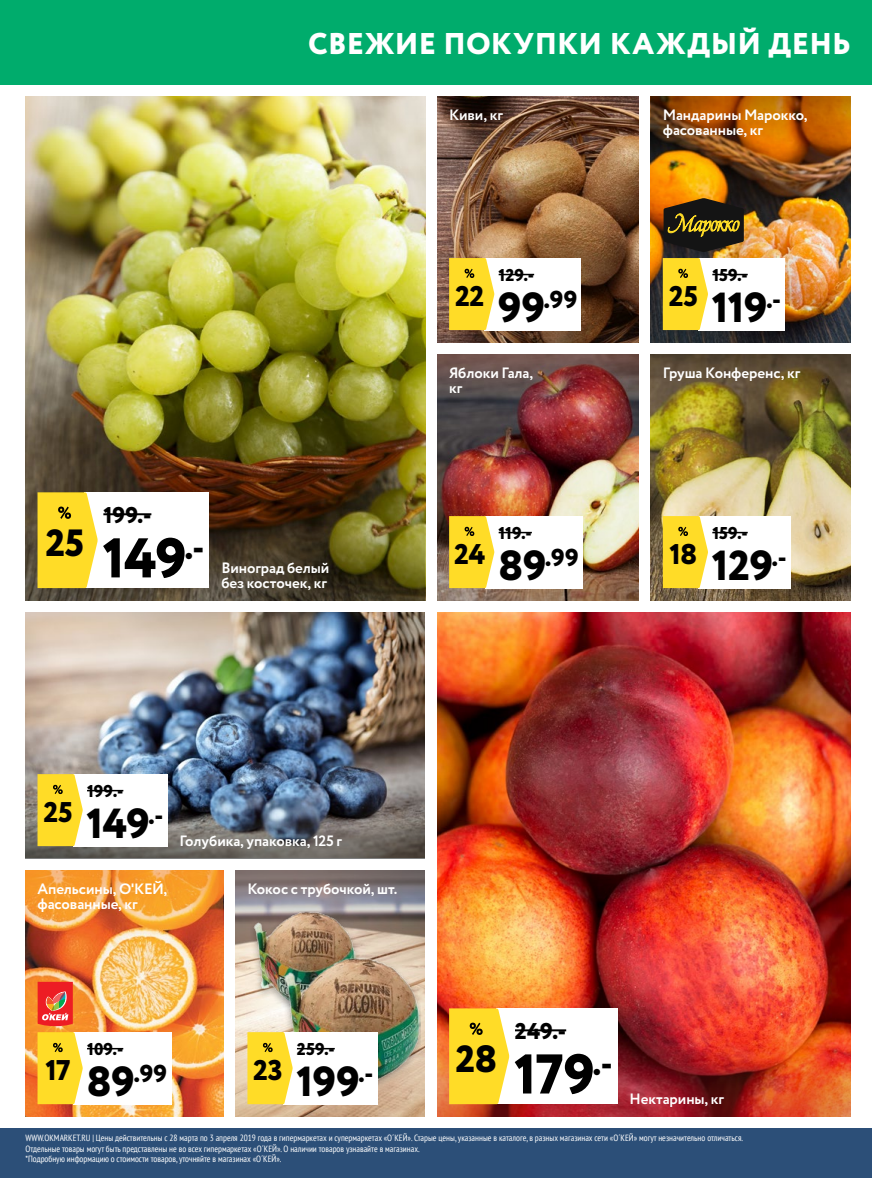
<style>
.page{position:relative;width:872px;height:1178px;background:#fff}
.page>*{position:absolute;margin:0;border:0;box-sizing:border-box;transform-origin:0 0}
.t1{font:800 55.8px "Circe";letter-spacing:-.015em;color:#000}
.t2{font:800 42px "Circe";letter-spacing:-.005em;color:#000}
.t3{font:800 37.95px "Circe";color:#000}
.t4{font:800 30px "Circe";letter-spacing:.01em;color:#fff}
.t5{font:800 28.5px "Circe";letter-spacing:-.01em;color:#000}
.t6{font:800 24.45px "Circe";color:#000}
.t7{font:800 22.8px "Circe";letter-spacing:.005em;color:#000}
.t8{font:800 17.1px "Circe";letter-spacing:.005em;color:#000}
.t9{font:700 15px/15px "Circe";letter-spacing:-.005em;color:#fff}
.t10{font:condensed 9px/10.5px "PT Sans";color:#fff}
.s1{font-size:42px}
</style>
<div class="page">
<img style="left:651px;top:162px;width:199px;height:180px">
<img style="left:437px;top:612px;width:413px;height:402px">
<img style="left:651px;top:354px;width:199px;height:246px">
<img style="left:437px;top:408px;width:202px;height:192px">
<img style="left:235px;top:942px;width:190px;height:174px">
<img style="left:26px;top:612px;width:399px;height:204px">
<img style="left:26px;top:948px;width:197px;height:168px">
<img style="left:26px;top:96px;width:399px;height:408px">
<img style="left:437px;top:96px;width:202px;height:246px">
<svg style="left:26px;top:816px;width:399px;height:42px;background:#6a6866"></svg>
<svg style="left:651px;top:96px;width:199px;height:66px;background:#9f5408"></svg>
<svg style="left:26px;top:504px;width:399px;height:96px;background:#4e4322"></svg>
<svg style="left:235px;top:870px;width:190px;height:72px;background:#8c8384"></svg>
<div style="left:250px;top:910px;width:112px;height:106px;background:#000;opacity:.3"></div>
<img style="left:253px;top:911px;width:103px;height:94px">
<img style="left:437px;top:1014px;width:413px;height:102px">
<div style="left:278px;top:955px;width:143px;height:139px;background:#000;opacity:.3"></div>
<img style="left:283px;top:957px;width:137px;height:126px">
<img style="left:437px;top:354px;width:202px;height:54px">
<svg style="left:26px;top:870px;width:197px;height:78px;background:#eb8f39"></svg>
<div style="left:0;top:1128px;width:872px;height:50px;background:#2c4f78"></div>
<div style="left:85px;top:492px;width:124px;height:96px;background:#fff"></div>
<hr style="left:103px;top:513px;width:48px;height:2px;background:#000">
<svg style="left:38px;top:492px;width:60px;height:96px;background:#fbdc3b"></svg>
<div style="left:698px;top:516px;width:93px;height:72px;background:#fff"></div>
<hr style="left:712px;top:532px;width:35px;height:1px;background:#000">
<svg style="left:663px;top:516px;width:45px;height:72px;background:#fbdc3a"></svg>
<div style="left:73px;top:774px;width:94px;height:72px;background:#fff"></div>
<hr style="left:87px;top:790px;width:36px;height:1px;background:#000">
<svg style="left:38px;top:774px;width:45px;height:72px;background:#fbdc3b"></svg>
<div style="left:484px;top:258px;width:97px;height:72px;background:#fff"></div>
<hr style="left:498px;top:274px;width:36px;height:1px;background:#000">
<svg style="left:449px;top:258px;width:45px;height:72px;background:#fbdb38"></svg>
<div style="left:283px;top:1032px;width:94px;height:72px;background:#fff"></div>
<hr style="left:297px;top:1048px;width:38px;height:1px;background:#000">
<svg style="left:247px;top:1032px;width:46px;height:72px;background:#fbdc3d"></svg>
<div style="left:698px;top:258px;width:87px;height:72px;background:#fff"></div>
<hr style="left:712px;top:274px;width:35px;height:1px;background:#000">
<svg style="left:663px;top:258px;width:45px;height:72px;background:#fbdc3a"></svg>
<svg style="left:663px;top:198px;width:81px;height:54px;background:#463817"></svg>
<div style="left:496px;top:1008px;width:121px;height:96px;background:#fff"></div>
<hr style="left:515px;top:1029px;width:51px;height:2px;background:#000">
<svg style="left:449px;top:1008px;width:60px;height:96px;background:#fbdb39"></svg>
<div style="left:484px;top:516px;width:98px;height:72px;background:#fff"></div>
<hr style="left:498px;top:532px;width:34px;height:1px;background:#000">
<svg style="left:449px;top:516px;width:45px;height:72px;background:#fadb38"></svg>
<div style="left:73px;top:1032px;width:98px;height:72px;background:#fff"></div>
<hr style="left:87px;top:1048px;width:36px;height:1px;background:#000">
<svg style="left:38px;top:1032px;width:45px;height:72px;background:#fbdc3b"></svg>
<svg style="left:38px;top:982px;width:35px;height:44px;background:#e44540"></svg>
<div style="left:0;top:0;width:872px;height:84px;background:#00ac6c"></div>
<h3 class="t4" style="left:308px;top:23px;width:544px">СВЕЖИЕ ПОКУПКИ КАЖДЫЙ ДЕНЬ</h3>
<h3 class="t3" style="left:45px;top:517px;width:40px">25</h3>
<h3 class="t7" style="left:103px;top:500px;width:49px">199.-</h3>
<h1 class="t1" style="left:103px;top:520px;width:103px">149<sup>.-</sup></h1>
<h3 class="t9" style="left:221px;top:561px;width:109px">Виноград белый без косточек, кг</h3>
<h3 class="t9" style="left:449px;top:108px;width:55px">Киви, кг</h3>
<h3 class="t9" style="left:663px;top:108px;width:146px">Мандарины Марокко, фасованные, кг</h3>
<h3 class="t8" style="left:498px;top:264px;width:37px">129.-</h3>
<h3 class="t8" style="left:712px;top:264px;width:37px">159.-</h3>
<h3 class="t5" style="left:455px;top:277px;width:31px">22</h3>
<h3 class="t6" style="left:498px;top:283px;width:81px"><span class="s1">99</span>.99</h3>
<h3 class="t5" style="left:668px;top:277px;width:31px">25</h3>
<h2 class="t2" style="left:711px;top:279px;width:71px">119<sup>.-</sup></h2>
<h3 class="t9" style="left:449px;top:366px;width:85px">Яблоки Гала, кг</h3>
<h3 class="t9" style="left:663px;top:366px;width:139px">Груша Конференс, кг</h3>
<h3 class="t8" style="left:498px;top:522px;width:35px">119.-</h3>
<h3 class="t8" style="left:712px;top:522px;width:37px">159.-</h3>
<h3 class="t5" style="left:454px;top:535px;width:33px">24</h3>
<h3 class="t6" style="left:498px;top:541px;width:82px"><span class="s1">89</span>.99</h3>
<h3 class="t5" style="left:669px;top:535px;width:29px">18</h3>
<h2 class="t2" style="left:711px;top:537px;width:77px">129<sup>.-</sup></h2>
<h3 class="t5" style="left:43px;top:793px;width:31px">25</h3>
<h3 class="t8" style="left:87px;top:780px;width:38px">199.-</h3>
<h2 class="t2" style="left:86px;top:795px;width:79px">149<sup>.-</sup></h2>
<h3 class="t9" style="left:38px;top:882px;width:131px">Апельсины, О'КЕЙ, фасованные, кг</h3>
<h3 class="t9" style="left:179px;top:834px;width:164px">Голубика, упаковка, 125 г</h3>
<h3 class="t9" style="left:247px;top:882px;width:151px">Кокос с трубочкой, шт.</h3>
<h3 class="t5" style="left:46px;top:1051px;width:26px">17</h3>
<h3 class="t8" style="left:87px;top:1038px;width:38px">109.-</h3>
<h3 class="t6" style="left:86px;top:1057px;width:82px"><span class="s1">89</span>.99</h3>
<h3 class="t5" style="left:253px;top:1051px;width:31px">23</h3>
<h3 class="t8" style="left:297px;top:1038px;width:39px">259.-</h3>
<h2 class="t2" style="left:296px;top:1053px;width:79px">199<sup>.-</sup></h2>
<h3 class="t3" style="left:455px;top:1033px;width:43px">28</h3>
<h3 class="t7" style="left:515px;top:1016px;width:53px">249.-</h3>
<h1 class="t1" style="left:514px;top:1036px;width:100px">179<sup>.-</sup></h1>
<h3 class="t9" style="left:629px;top:1092px;width:96px">Нектарины, кг</h3>
<p class="t10" style="left:26px;top:1132px;width:719px">WWW.OKMARKET.RU | Цены действительны с 28 марта по 3 апреля 2019 года в гипермаркетах и супермаркетах «О´КЕЙ». Старые цены, указанные в каталоге, в разных магазинах сети «О´КЕЙ» могут незначительно отличаться.<br>Отдельные товары могут быть представлены не во всех гипермаркетах «О´КЕЙ». О наличии товаров узнавайте в магазинах.<br>*Подробную информацию о стоимости товаров, уточняйте в магазинах «О´КЕЙ».</p>
</div>
